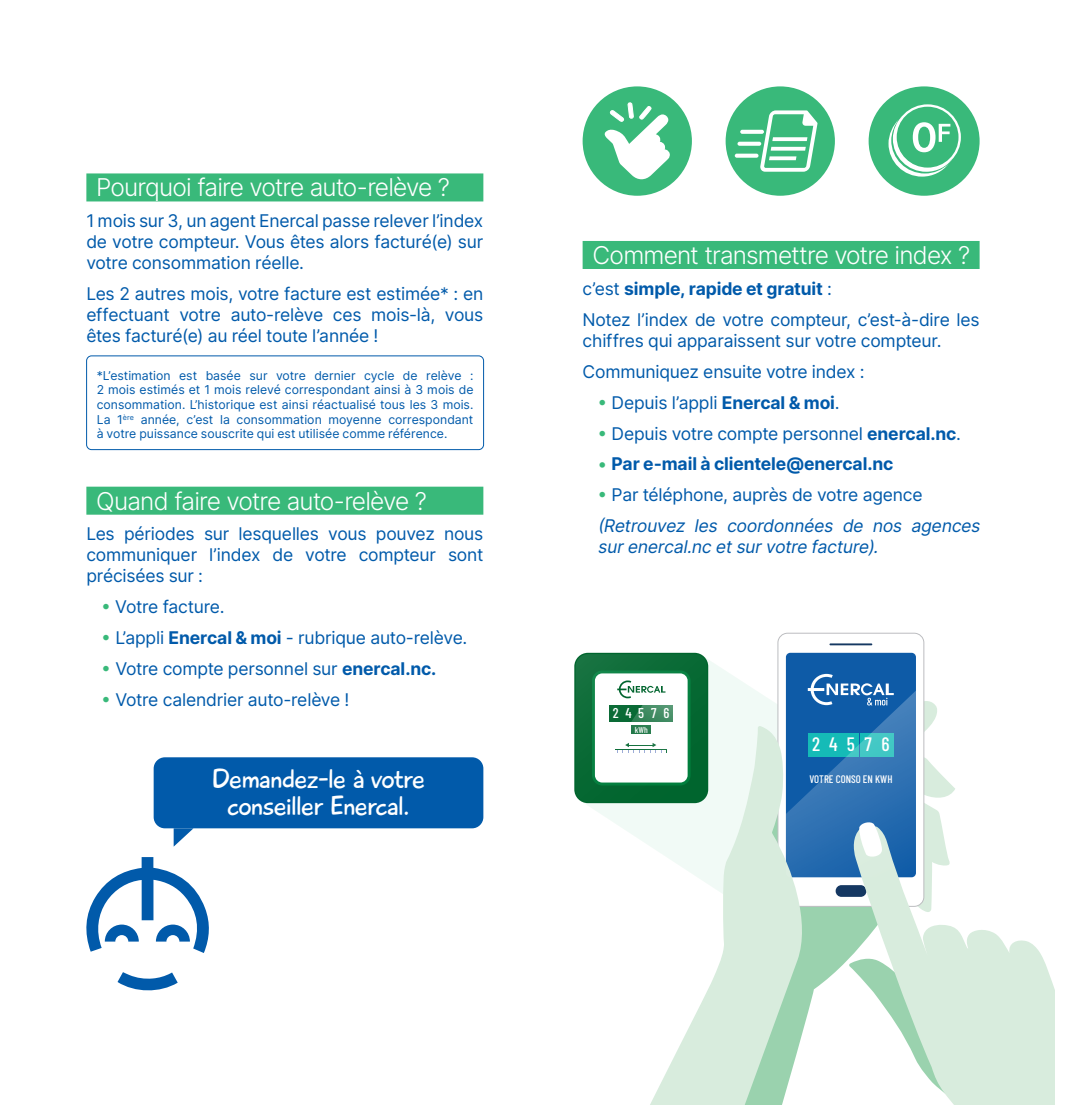
<style>
.page{position:relative;width:1066px;height:1116px;background:#fff}
.page>*{position:absolute;margin:0;border:0;box-sizing:border-box;transform-origin:0 0}
.t1{font:27.65px/27.7px "Playtime With Hot Toddies";letter-spacing:-.025em;color:#fff;text-align:center}
.t2{font:300 24.5px "Inter";letter-spacing:-.04em;color:#fff}
.t3{font:500 19.43px "Barlow Condensed";letter-spacing:.48em;color:#fff}
.t4{font:17.5px/21px "Inter";letter-spacing:-.015em;color:#015aaa;text-align:justify}
.t5{font:italic 17.5px/21px "Inter";color:#015aaa}
.t6{font:700 17.5px "Inter";letter-spacing:-.01em;color:#015aaa}
.t7{font:500 14.17px "Barlow Condensed";letter-spacing:.48em;color:#fff}
.t8{font:12.25px/14.7px "Inter";color:#015aaa;text-align:justify}
.t9{font:500 10.85px "Barlow Condensed";color:#fff}
.t10{font:500 8.58px "Barlow Condensed";color:#fff}
.s1{color:#39b97a}
.s2{font-weight:700}
.s3{font-weight:400}
.s4{font-weight:400;color:#39b97a}
</style>
<div class="page">
<svg style="left:582px;top:659px;width:195px;height:161px;fill:#f1faf6"></svg>
<div style="left:574px;top:652px;width:134px;height:151px;background:#00652e;border-radius:14px"></div>
<svg style="left:810px;top:912px;width:42px;height:93px;fill:#9ad2ae"></svg>
<hr style="left:829px;top:643px;width:43px;height:2px;background:#153862">
<div style="left:786px;top:652px;width:130px;height:225px;background:#0e5ba7;border-radius:4px"></div>
<svg style="left:610px;top:725px;width:200px;height:378px"></svg>
<svg style="left:852px;top:912px;width:202px;height:191px;fill:#d8ecdd"></svg>
<svg style="left:786px;top:673px;width:169px;height:239px"></svg>
<svg style="left:575px;top:654px;width:132px;height:147px"></svg>
<div style="left:86px;top:173px;width:397px;height:28px;background:#39b97a"></div>
<div style="left:86px;top:486px;width:397px;height:28px;background:#39b97a"></div>
<div style="left:86px;top:355px;width:398px;height:95px;border:1px solid #015aaa;border-radius:5px"></div>
<div style="left:582px;top:86px;width:110px;height:110px;background:#39b97a;border-radius:50%"></div>
<svg style="left:604px;top:102px;width:66px;height:77px"></svg>
<div style="left:868px;top:86px;width:111px;height:110px;background:#39b97a;border-radius:50%"></div>
<svg style="left:888px;top:104px;width:73px;height:72px"></svg>
<div style="left:725px;top:86px;width:110px;height:110px;background:#39b97a;border-radius:50%"></div>
<svg style="left:760px;top:110px;width:57px;height:62px"></svg>
<svg style="left:740px;top:130px;width:24px;height:4px"></svg>
<svg style="left:737px;top:142px;width:24px;height:4px"></svg>
<svg style="left:735px;top:154px;width:23px;height:4px"></svg>
<svg style="left:117px;top:972px;width:61px;height:19px"></svg>
<svg style="left:86px;top:857px;width:123px;height:95px"></svg>
<div style="left:154px;top:757px;width:329px;height:71px;background:#015aaa;border-radius:11px"></div>
<svg style="left:174px;top:828px;width:19px;height:18px"></svg>
<div style="left:582px;top:241px;width:397px;height:28px;background:#39b97a"></div>
<p class="t2" style="left:96px;top:169px;width:355px">Pourquoi faire votre auto-relève ?</p>
<p class="t4" style="left:86px;top:210px;width:398px">1 mois sur 3, un agent Enercal passe relever l’index de votre compteur. Vous êtes alors facturé(e) sur votre consommation réelle.</p>
<p class="t4" style="left:86px;top:283px;width:398px">Les 2 autres mois, votre facture est estimée* : en effectuant votre auto-relève ces mois-là, vous êtes facturé(e) au réel toute l’année !</p>
<p class="t8" style="left:97px;top:367px;width:378px">*L’estimation est basée sur votre dernier cycle de relève :<br>2 mois estimés et 1 mois relevé correspondant ainsi à 3 mois de consommation. L’historique est ainsi réactualisé tous les 3 mois.<br>La 1<sup>ère</sup> année, c’est la consommation moyenne correspondant à votre puissance souscrite qui est utilisée comme référence.</p>
<p class="t2" style="left:96px;top:482px;width:332px">Quand faire votre auto-relève ?</p>
<p class="t4" style="left:86px;top:523px;width:398px">Les périodes sur lesquelles vous pouvez nous communiquer l’index de votre compteur sont précisées sur :</p>
<p class="t4" style="left:101px;top:596px;width:125px"><span class="s1">•</span> Votre facture.</p>
<p class="t4" style="left:101px;top:627px;width:367px"><span class="s1">•</span> L’appli <span class="s2">Enercal &amp; moi</span> - rubrique auto-relève.</p>
<p class="t4" style="left:101px;top:658px;width:336px"><span class="s1">•</span> Votre compte personnel sur <span class="s2">enercal.nc.</span></p>
<p class="t4" style="left:101px;top:689px;width:249px"><span class="s1">•</span> Votre calendrier auto-relève !</p>
<p class="t1" style="left:212px;top:764px;width:215px">Demandez-le à votre conseiller Enercal.</p>
<p class="t2" style="left:592px;top:237px;width:379px">Comment transmettre votre index ?</p>
<p class="t6" style="left:582px;top:275px;width:251px"><span class="s3">c’est</span> simple, rapide et gratuit <span class="s3">:</span></p>
<p class="t4" style="left:582px;top:308px;width:398px">Notez l’index de votre compteur, c’est-à-dire les chiffres qui apparaissent sur votre compteur.</p>
<p class="t4" style="left:582px;top:360px;width:283px">Communiquez ensuite votre index :</p>
<p class="t4" style="left:597px;top:391px;width:243px"><span class="s1">•</span> Depuis l’appli <span class="s2">Enercal &amp; moi</span>.</p>
<p class="t4" style="left:597px;top:422px;width:365px"><span class="s1">•</span> Depuis votre compte personnel <span class="s2">enercal.nc</span>.</p>
<p class="t6" style="left:597px;top:451px;width:297px"><span class="s4">•</span> Par e-mail à clientele@enercal.nc</p>
<p class="t4" style="left:597px;top:484px;width:327px"><span class="s1">•</span> Par téléphone, auprès de votre agence</p>
<p class="t5" style="left:597px;top:515px;width:388px">(Retrouvez les coordonnées de nos agences surenercal.nc etsurvotre facture).</p>
<p class="t7" style="left:613px;top:702px;width:58px">24576</p>
<p class="t10" style="left:635px;top:723px;width:14px">kWh</p>
<p class="t3" style="left:812px;top:730px;width:79px">24576</p>
<p class="t9" style="left:809px;top:771px;width:85px">VOTRE CONSO EN KWH</p>
</div>
